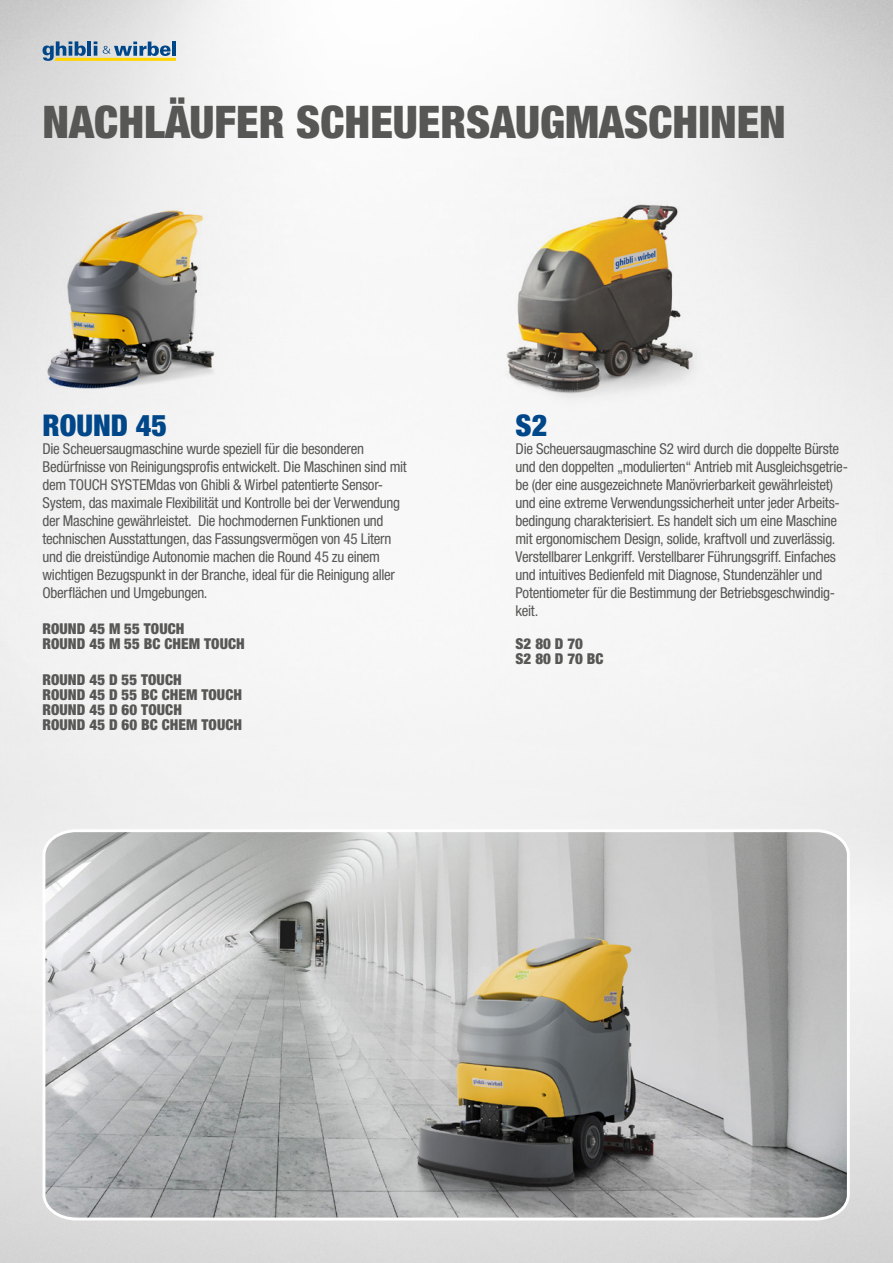
<style>
.page{position:relative;width:893px;height:1263px;background:#fff}
.page>*{position:absolute;margin:0;border:0;box-sizing:border-box;transform-origin:0 0}
._1-TitoloMacchina{font:900 condensed 45px "Helvetica Neue LT Std";color:#575756}
._4-Testo_descrizione{font:900 condensed 30px "Helvetica Neue LT Std";color:#00478a}
._4-Testo_descrizione-2{font:condensed 15px/18px "Helvetica Neue LT Std";letter-spacing:-.02em;color:#575756}
._3-Testo{font:900 condensed 15px "Helvetica Neue LT Std";letter-spacing:.005em;color:#575756}
</style>
<div class="page">
<svg style="left:43px;top:41px;width:133px;height:20px;background:#96a9a3"></svg>
<svg style="left:41px;top:828px;width:810px;height:394px;background:#b3b3b0"></svg>
<img style="left:17px;top:170px;width:220px;height:238px">
<img style="left:474px;top:185px;width:254px;height:223px">
<p class="_1-TitoloMacchina" style="left:43px;top:94px;width:745px">NACHLÄUFER SCHEUERSAUGMASCHINEN</p>
<p class="_4-Testo_descrizione" style="left:43px;top:406px;width:126px">ROUND 45</p>
<p class="_4-Testo_descrizione-2" style="left:43px;top:439px;width:366px">Die Scheuersaugmaschine wurde speziell für die besonderen Bedürfnisse von Reinigungsprofis entwickelt. Die Maschinen sind mit dem TOUCH SYSTEMdas von Ghibli &amp; Wirbel patentierte Sensor-System, das maximale Flexibilität und Kontrolle bei der Verwendung der Maschine gewährleistet. Die hochmodernen Funktionen und technischen Ausstattungen, das Fassungsvermögen von 45 Litern und die dreistündige Autonomie machen die Round 45 zu einem wichtigen Bezugspunkt in der Branche, ideal für die Reinigung aller Oberflächen und Umgebungen.</p>
<p class="_3-Testo" style="left:43px;top:619px;width:144px">ROUND 45 M 55 TOUCH</p>
<p class="_3-Testo" style="left:43px;top:634px;width:204px">ROUND 45 M 55 BC CHEM TOUCH</p>
<p class="_3-Testo" style="left:43px;top:671px;width:141px">ROUND 45 D 55 TOUCH</p>
<p class="_3-Testo" style="left:43px;top:686px;width:201px">ROUND 45 D 55 BC CHEM TOUCH</p>
<p class="_3-Testo" style="left:43px;top:701px;width:141px">ROUND 45 D 60 TOUCH</p>
<p class="_3-Testo" style="left:43px;top:716px;width:201px">ROUND 45 D 60 BC CHEM TOUCH</p>
<p class="_4-Testo_descrizione" style="left:516px;top:406px;width:33px">S2</p>
<p class="_4-Testo_descrizione-2" style="left:516px;top:439px;width:334px">Die Scheuersaugmaschine S2 wird durch die doppelte Bürste und den doppelten „modulierten“ Antrieb mit Ausgleichsgetrie&shy;be (der eine ausgezeichnete Manövrierbarkeit gewährleistet) und eine extreme Verwendungssicherheit unter jeder Arbeits&shy;bedingung charakterisiert. Es handelt sich um eine Maschine mit ergonomischem Design, solide, kraftvoll und zuverlässig.<br>Verstellbarer Lenkgriff. Verstellbarer Führungsgriff. Einfaches und intuitives Bedienfeld mit Diagnose, Stundenzähler und Potentiometer für die Bestimmung der Betriebsgeschwindig&shy;keit.</p>
<p class="_3-Testo" style="left:516px;top:634px;width:69px">S2 80 D 70</p>
<p class="_3-Testo" style="left:516px;top:649px;width:90px">S2 80 D 70 BC</p>
</div>
